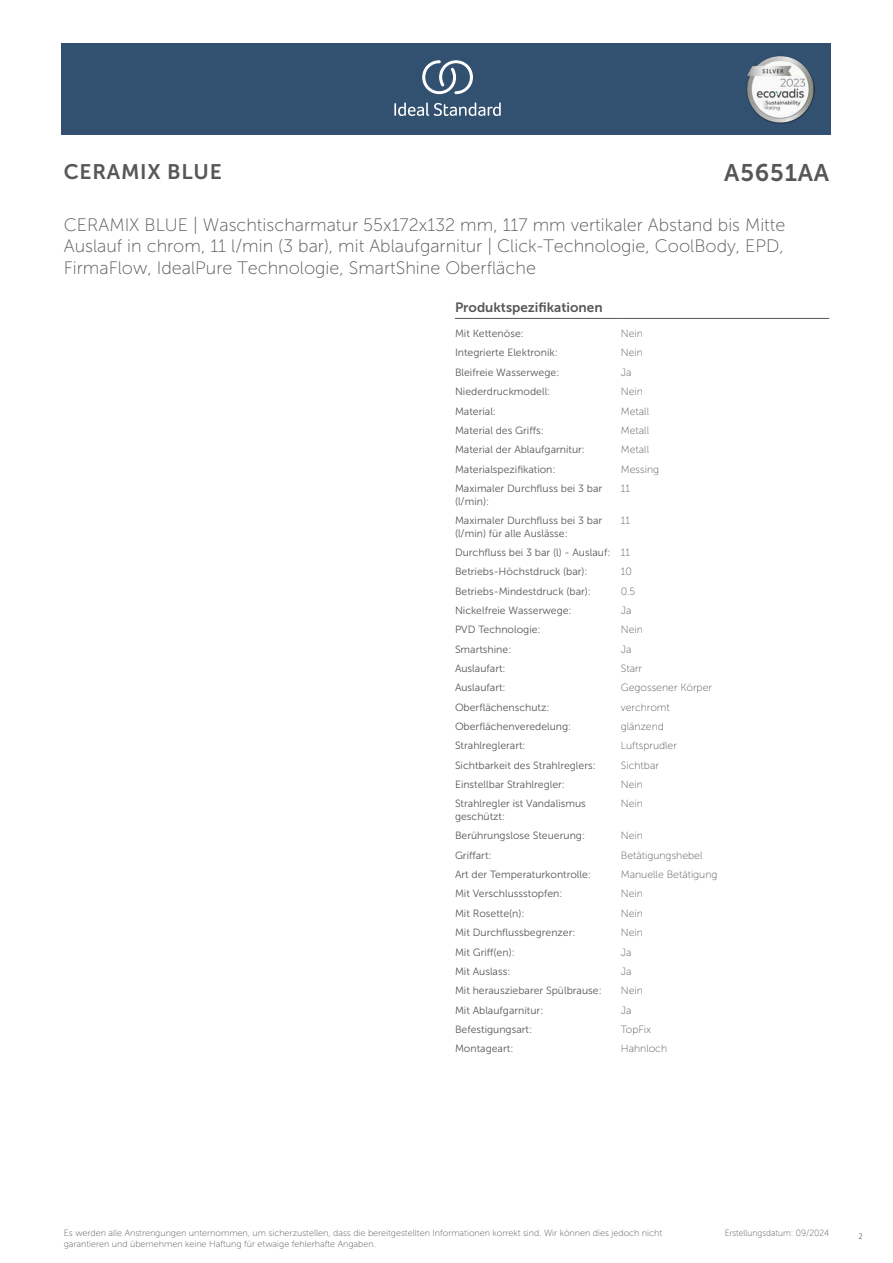
<style>
.page{position:relative;width:893px;height:1263px;background:#fff}
.page>*{position:absolute;margin:0;border:0;box-sizing:border-box;transform-origin:0 0}
.t1{font:24px "Museo Sans 700";letter-spacing:.035em;color:#575756}
.t2{font:21px "Museo Sans 700";letter-spacing:.035em;color:#575756}
.t3{font:18px/21.6px "Museo Sans 100";color:#575756;text-align:justify}
.t4{font:13.5px "Museo Sans 700";color:#575756}
.t5{font:10.5px/12.6px "Museo Sans 300";color:#575756}
.t6{font:10.5px "Museo Sans 100";color:#575756}
.t7{font:9px/10.8px "Museo Sans 100";color:#575756}
.t8{font:9px "Museo Sans 100";color:#575756;scale:.95 1}
.t9{font:300 9px "Calibri";color:#575756;scale:.95 1}
.s1{font-family:"Museo Sans 100"}
</style>
<div class="page">
<div style="left:62px;top:43px;width:769px;height:91px;background:#325070"></div>
<hr style="left:455px;top:318px;width:166px;height:1px;background:#575756">
<hr style="left:621px;top:318px;width:208px;height:1px;background:#575756">
<svg style="left:394px;top:102px;width:107px;height:14px"></svg>
<svg style="left:422px;top:60px;width:51px;height:34px"></svg>
<img style="left:746px;top:56px;width:68px;height:67px">
<h2 class="t2" style="left:64px;top:160px;width:159px">CERAMIX BLUE</h2>
<h1 class="t1" style="left:724px;top:160px;width:107px">A5651AA</h1>
<p class="t3" style="left:64px;top:214px;width:723px">CERAMIX BLUE | Waschtischarmatur 55x172x132 mm, 117 mm vertikaler Abstand bis Mitte Auslauf in chrom, 11 l/min (3 bar), mit Ablaufgarnitur | Click-Technologie, CoolBody, EPD, FirmaFlow, IdealPure Technologie, SmartShine Oberfläche</p>
<p class="t4" style="left:455px;top:300px;width:149px">Produktspezifikationen</p>
<p class="t5" style="left:455px;top:327px;width:70px">Mit Kettenöse:</p>
<p class="t6" style="left:621px;top:328px;width:24px">Nein</p>
<p class="t5" style="left:455px;top:347px;width:104px">Integrierte Elektronik:</p>
<p class="t6" style="left:621px;top:347px;width:24px">Nein</p>
<p class="t5" style="left:455px;top:366px;width:106px">Bleifreie Wasserwege:</p>
<p class="t6" style="left:621px;top:367px;width:12px">Ja</p>
<p class="t5" style="left:455px;top:385px;width:97px">Niederdruckmodell:</p>
<p class="t6" style="left:621px;top:386px;width:24px">Nein</p>
<p class="t5" style="left:455px;top:405px;width:43px">Material:</p>
<p class="t6" style="left:621px;top:405px;width:30px">Metall</p>
<p class="t5" style="left:455px;top:424px;width:90px">Material des Griffs:</p>
<p class="t6" style="left:621px;top:425px;width:30px">Metall</p>
<p class="t5" style="left:455px;top:443px;width:132px">Material der Ablaufgarnitur:</p>
<p class="t6" style="left:621px;top:444px;width:30px">Metall</p>
<p class="t5" style="left:455px;top:463px;width:102px">Materialspezifikation:</p>
<p class="t6" style="left:621px;top:463px;width:40px">Messing</p>
<p class="t5" style="left:455px;top:482px;width:149px">Maximaler Durchfluss bei 3 bar (l/min):</p>
<p class="t6" style="left:621px;top:483px;width:11px">11</p>
<p class="t5" style="left:455px;top:514px;width:149px">Maximaler Durchfluss bei 3 bar (l/min) für alle Auslässe:</p>
<p class="t6" style="left:621px;top:515px;width:11px">11</p>
<p class="t5" style="left:455px;top:543px;width:177px;line-height:19.4px">Durchfluss bei 3 bar (l) - Auslauf: <span class="s1">11<br></span>Betriebs-Höchstdruck (bar):</p>
<p class="t6" style="left:621px;top:566px;width:13px">10</p>
<p class="t5" style="left:455px;top:585px;width:137px">Betriebs-Mindestdruck (bar):</p>
<p class="t6" style="left:621px;top:585px;width:16px">0.5</p>
<p class="t5" style="left:455px;top:604px;width:118px">Nickelfreie Wasserwege:</p>
<p class="t6" style="left:621px;top:605px;width:12px">Ja</p>
<p class="t5" style="left:455px;top:623px;width:87px">PVD Technologie:</p>
<p class="t6" style="left:621px;top:624px;width:24px">Nein</p>
<p class="t5" style="left:455px;top:643px;width:58px">Smartshine:</p>
<p class="t6" style="left:621px;top:643px;width:12px">Ja</p>
<p class="t5" style="left:455px;top:662px;width:52px">Auslaufart:</p>
<p class="t6" style="left:621px;top:663px;width:23px">Starr</p>
<p class="t5" style="left:455px;top:681px;width:52px">Auslaufart:</p>
<p class="t6" style="left:621px;top:682px;width:93px">Gegossener Körper</p>
<p class="t5" style="left:455px;top:701px;width:96px">Oberflächenschutz:</p>
<p class="t6" style="left:621px;top:701px;width:50px">verchromt</p>
<p class="t5" style="left:455px;top:720px;width:118px">Oberflächenveredelung:</p>
<p class="t6" style="left:621px;top:721px;width:45px">glänzend</p>
<p class="t5" style="left:455px;top:739px;width:72px">Strahlreglerart:</p>
<p class="t6" style="left:621px;top:740px;width:58px">Luftsprudler</p>
<p class="t5" style="left:455px;top:759px;width:142px">Sichtbarkeit des Strahlreglers:</p>
<p class="t6" style="left:621px;top:759px;width:40px">Sichtbar</p>
<p class="t5" style="left:455px;top:778px;width:111px">Einstellbar Strahlregler:</p>
<p class="t6" style="left:621px;top:779px;width:24px">Nein</p>
<p class="t5" style="left:455px;top:798px;width:132px">Strahlregler ist Vandalismus geschützt:</p>
<p class="t6" style="left:621px;top:798px;width:24px">Nein</p>
<p class="t5" style="left:455px;top:829px;width:132px">Berührungslose Steuerung:</p>
<p class="t6" style="left:621px;top:830px;width:24px">Nein</p>
<p class="t5" style="left:455px;top:849px;width:38px">Griffart:</p>
<p class="t6" style="left:621px;top:849px;width:83px">Betätigungshebel</p>
<p class="t5" style="left:455px;top:868px;width:138px">Art der Temperaturkontrolle:</p>
<p class="t6" style="left:621px;top:869px;width:98px">Manuelle Betätigung</p>
<p class="t5" style="left:455px;top:888px;width:109px">Mit Verschlussstopfen:</p>
<p class="t6" style="left:621px;top:888px;width:24px">Nein</p>
<p class="t5" style="left:455px;top:907px;width:71px">Mit Rosette(n):</p>
<p class="t6" style="left:621px;top:908px;width:24px">Nein</p>
<p class="t5" style="left:455px;top:926px;width:122px">Mit Durchflussbegrenzer:</p>
<p class="t6" style="left:621px;top:927px;width:24px">Nein</p>
<p class="t5" style="left:455px;top:946px;width:61px">Mit Griff(en):</p>
<p class="t6" style="left:621px;top:946px;width:12px">Ja</p>
<p class="t5" style="left:455px;top:965px;width:57px">Mit Auslass:</p>
<p class="t6" style="left:621px;top:966px;width:12px">Ja</p>
<p class="t5" style="left:455px;top:984px;width:148px">Mit herausziebarer Spülbrause:</p>
<p class="t6" style="left:621px;top:985px;width:24px">Nein</p>
<p class="t5" style="left:455px;top:1004px;width:90px">Mit Ablaufgarnitur:</p>
<p class="t6" style="left:621px;top:1004px;width:12px">Ja</p>
<p class="t5" style="left:455px;top:1023px;width:79px">Befestigungsart:</p>
<p class="t6" style="left:621px;top:1024px;width:32px">TopFix</p>
<p class="t5" style="left:455px;top:1042px;width:60px">Montageart:</p>
<p class="t6" style="left:621px;top:1043px;width:48px">Hahnloch</p>
<p class="t7" style="left:64px;top:1227px;width:600px">Es werden alle Anstrengungen unternommen, um sicherzustellen, dass die bereitgestellten Informationen korrekt sind. Wir können dies jedoch nicht garantieren und übernehmen keine Haftung für etwaige fehlerhafte Angaben.</p>
<p class="t8" style="left:725px;top:1228px;width:111px">Erstellungsdatum: 09/2024</p>
<p class="t9" style="left:858px;top:1230px;width:6px">2</p>
</div>
